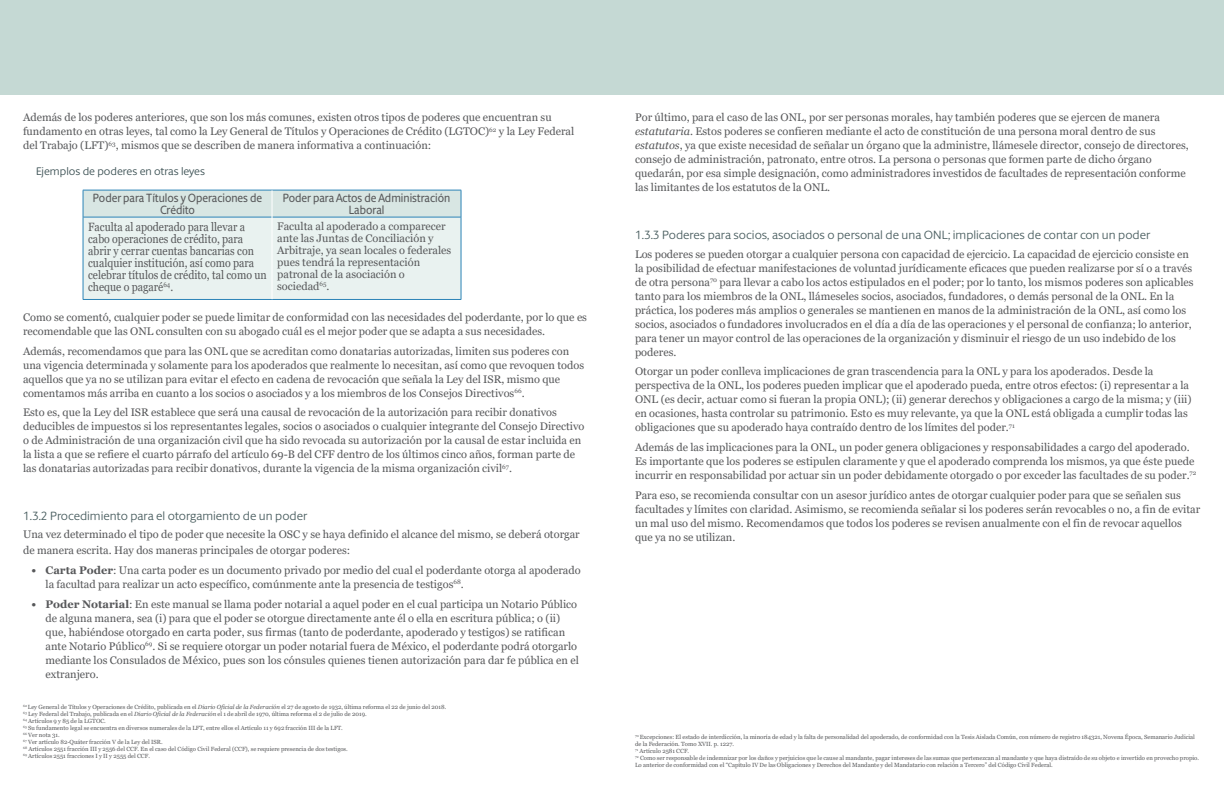
<style>
.page{position:relative;width:1224px;height:792px;background:#fff}
.page>*{position:absolute;margin:0;border:0;box-sizing:border-box;transform-origin:0 0}
.C_PIT_Body_copy{font:12px/12px "Georgia";color:#57585a;scale:.88 1}
.C_PIT_Body_Heading_2{font:12px "Berlingske Sans Round";color:#4b5f61}
.C_PIT_Body_copy-2{font:500 12px/12px "Berlingske Sans Round";color:#57585a;text-align:center;scale:.88 1}
.C_PIT_Body_copy-3{font:11px/14px "Georgia";color:#57585a}
.C_PIT_Body_Heading_1{font:11px "Berlingske Sans Round";color:#3b5053}
.C_PIT_Body_copy-4{font:6px/7px "Georgia";color:#57585a}
.s1{font-weight:700}
.s2{font-style:italic}
</style>
<div class="page">
<hr style="left:83px;top:299px;width:189px;height:1px;background:#2c84b7">
<hr style="left:272px;top:299px;width:189px;height:1px;background:#2c84b7">
<svg style="left:83px;top:190px;width:379px;height:109px"></svg>
<div style="left:0;top:1px;width:1224px;height:94px;background:#c5d9d4"></div>
<p class="C_PIT_Body_copy-3" style="left:23px;top:111px;width:553px">Además de los poderes anteriores, que son los más comunes, existen otros tipos de poderes que encuentran su fundamento en otras leyes, tal como la Ley General de Títulos y Operaciones de Crédito (LGTOC)<sup>62</sup> y la Ley Federal del Trabajo (LFT)<sup>63</sup>, mismos que se describen de manera informativa a continuación:</p>
<p class="C_PIT_Body_Heading_1" style="left:36px;top:164px;width:171px">Ejemplos de poderes en otras leyes</p>
<p class="C_PIT_Body_copy-2" style="left:93px;top:191px;width:194px">Poder para Títulos y Operaciones de<br>Crédito</p>
<p class="C_PIT_Body_copy-2" style="left:283px;top:191px;width:192px">Poder para Actos de Administración<br>Laboral</p>
<p class="C_PIT_Body_copy" style="left:88px;top:221px;width:204px">Faculta al apoderado para llevar a cabo operaciones de crédito, para abrir y cerrar cuentas bancarias con cualquier institución, así como para celebrar títulos de crédito, tal como un cheque o pagaré<sup>64</sup>.</p>
<p class="C_PIT_Body_copy-3" style="left:277px;top:221px;width:176px;line-height:12px">Faculta al apoderado a comparecer ante las Juntas de Conciliación y<br>Arbitraje, ya sean locales o federales pues tendrá la representación patronal de la asociación o sociedad<sup>65</sup>.</p>
<p class="C_PIT_Body_copy-3" style="left:23px;top:310px;width:566px">Como se comentó, cualquier poder se puede limitar de conformidad con las necesidades del poderdante, por lo que es recomendable que las ONL consulten con su abogado cuál es el mejor poder que se adapta a sus necesidades.</p>
<p class="C_PIT_Body_copy-3" style="left:23px;top:344px;width:563px">Además, recomendamos que para las ONL que se acreditan como donatarias autorizadas, limiten sus poderes con una vigencia determinada y solamente para los apoderados que realmente lo necesitan, así como que revoquen todos aquellos que ya no se utilizan para evitar el efecto en cadena de revocación que señala la Ley del ISR, mismo que comentamos más arriba en cuanto a los socios o asociados y a los miembros de los Consejos Directivos<sup>66</sup>.</p>
<p class="C_PIT_Body_copy-3" style="left:23px;top:406px;width:563px">Esto es, que la Ley del ISR establece que será una causal de revocación de la autorización para recibir donativos deducibles de impuestos si los representantes legales, socios o asociados o cualquier integrante del Consejo Directivo o de Administración de una organización civil que ha sido revocada su autorización por la causal de estar incluida en la lista a que se refiere el cuarto párrafo del artículo 69-B del CFF dentro de los últimos cinco años, forman parte de las donatarias autorizadas para recibir donativos, durante la vigencia de la misma organización civil<sup>67</sup>.</p>
<p class="C_PIT_Body_Heading_2" style="left:23px;top:507px;width:286px">1.3.2 Procedimiento para el otorgamiento de un poder</p>
<p class="C_PIT_Body_copy-3" style="left:23px;top:527px;width:558px;line-height:16px">Una vez determinado el tipo de poder que necesite la OSC y se haya definido el alcance del mismo, se deberá otorgar de manera escrita. Hay dos maneras principales de otorgar poderes:</p>
<p class="C_PIT_Body_copy-3" style="left:46px;top:563px;width:537px;text-indent:-14px"><span class="s1">• Carta Poder</span>: Una carta poder es un documento privado por medio del cual el poderdante otorga al apoderado la facultad para realizar un acto específico, comúnmente ante la presencia de testigos<sup>68</sup>.</p>
<p class="C_PIT_Body_copy-3" style="left:46px;top:597px;width:535px;text-indent:-14px"><span class="s1">• Poder Notarial</span>: En este manual se llama poder notarial a aquel poder en el cual participa un Notario Público de alguna manera, sea (i) para que el poder se otorgue directamente ante él o ella en escritura pública; o (ii) que, habiéndose otorgado en carta poder, sus firmas (tanto de poderdante, apoderado y testigos) se ratifican ante Notario Público<sup>69</sup>. Si se requiere otorgar un poder notarial fuera de México, el poderdante podrá otorgarlo mediante los Consulados de México, pues son los cónsules quienes tienen autorización para dar fe pública en el extranjero.</p>
<p class="C_PIT_Body_copy-4" style="left:23px;top:703px;width:425px"><sup>62</sup> Ley General de Títulos y Operaciones de Crédito, publicada en el <span class="s2">Diario Oficial de la Federación</span> el 27 de agosto de 1932, última reforma el 22 de junio del 2018.</p>
<p class="C_PIT_Body_copy-4" style="left:23px;top:710px;width:345px"><sup>63</sup> Ley Federal del Trabajo, publicada en el <span class="s2">Diario Oficial de la Federación</span> el 1 de abril de 1970, última reforma el 2 de julio de 2019.</p>
<p class="C_PIT_Body_copy-4" style="left:23px;top:717px;width:84px"><sup>64</sup> Artículos 9 y 85 de la LGTOC.</p>
<p class="C_PIT_Body_copy-4" style="left:23px;top:724px;width:321px"><sup>65</sup> Su fundamento legal se encuentra en diversos numerales de la LFT, entre ellos el Artículo 11 y 692 fracción III de la LFT.</p>
<p class="C_PIT_Body_copy-4" style="left:23px;top:731px;width:38px"><sup>66</sup> Ver nota 31.</p>
<p class="C_PIT_Body_copy-4" style="left:23px;top:738px;width:141px"><sup>67</sup> Ver artículo 82-Quáter fracción V de la Ley del ISR.</p>
<p class="C_PIT_Body_copy-4" style="left:23px;top:745px;width:326px"><sup>68</sup> Artículos 2551 fracción III y 2556 del CCF. En el caso del Código Civil Federal (CCF), se requiere presencia de dos testigos.</p>
<p class="C_PIT_Body_copy-4" style="left:23px;top:752px;width:128px"><sup>69</sup> Artículos 2551 fracciones I y II y 2555 del CCF.</p>
<p class="C_PIT_Body_copy-3" style="left:635px;top:111px;width:555px">Por último, para el caso de las ONL, por ser personas morales, hay también poderes que se ejercen de manera <span class="s2">estatutaria</span>. Estos poderes se confieren mediante el acto de constitución de una persona moral dentro de sus <span class="s2">estatutos</span>, ya que existe necesidad de señalar un órgano que la administre, llámesele director, consejo de directores, consejo de administración, patronato, entre otros. La persona o personas que formen parte de dicho órgano quedarán, por esa simple designación, como administradores investidos de facultades de representación conforme las limitantes de los estatutos de la ONL.</p>
<p class="C_PIT_Body_Heading_2" style="left:635px;top:226px;width:517px">1.3.3 Poderes para socios, asociados o personal de una ONL; implicaciones de contar con un poder</p>
<p class="C_PIT_Body_copy-3" style="left:635px;top:247px;width:560px">Los poderes se pueden otorgar a cualquier persona con capacidad de ejercicio. La capacidad de ejercicio consiste en la posibilidad de efectuar manifestaciones de voluntad jurídicamente eficaces que pueden realizarse por sí o a través de otra persona<sup>70</sup> para llevar a cabo los actos estipulados en el poder; por lo tanto, los mismos poderes son aplicables tanto para los miembros de la ONL, llámeseles socios, asociados, fundadores, o demás personal de la ONL. En la práctica, los poderes más amplios o generales se mantienen en manos de la administración de la ONL, así como los socios, asociados o fundadores involucrados en el día a día de las operaciones y el personal de confianza; lo anterior, para tener un mayor control de las operaciones de la organización y disminuir el riesgo de un uso indebido de los poderes.</p>
<p class="C_PIT_Body_copy-3" style="left:635px;top:365px;width:558px">Otorgar un poder conlleva implicaciones de gran trascendencia para la ONL y para los apoderados. Desde la perspectiva de la ONL, los poderes pueden implicar que el apoderado pueda, entre otros efectos: (i) representar a la ONL (es decir, actuar como si fueran la propia ONL); (ii) generar derechos y obligaciones a cargo de la misma; y (iii) en ocasiones, hasta controlar su patrimonio. Esto es muy relevante, ya que la ONL está obligada a cumplir todas las obligaciones que su apoderado haya contraído dentro de los límites del poder.<sup>71</sup></p>
<p class="C_PIT_Body_copy-3" style="left:635px;top:440px;width:563px">Además de las implicaciones para la ONL, un poder genera obligaciones y responsabilidades a cargo del apoderado.<br>Es importante que los poderes se estipulen claramente y que el apoderado comprenda los mismos, ya que éste puede incurrir en responsabilidad por actuar sin un poder debidamente otorgado o por exceder las facultades de su poder.<sup>72</sup></p>
<p class="C_PIT_Body_copy-3" style="left:635px;top:488px;width:567px">Para eso, se recomienda consultar con un asesor jurídico antes de otorgar cualquier poder para que se señalen sus facultades y límites con claridad. Asimismo, se recomienda señalar si los poderes serán revocables o no, a fin de evitar un mal uso del mismo. Recomendamos que todos los poderes se revisen anualmente con el fin de revocar aquellos que ya no se utilizan.</p>
<p class="C_PIT_Body_copy-4" style="left:635px;top:733px;width:561px"><sup>70</sup> Excepciones: El estado de interdicción, la minoría de edad y la falta de personalidad del apoderado, de conformidad con la Tesis Aislada Común, con número de registro 184321, Novena Época, Semanario Judicial de la Federación. Tomo XVII. p. 1227.</p>
<p class="C_PIT_Body_copy-4" style="left:635px;top:747px;width:56px"><sup>71</sup> Artículo 2581 CCF.</p>
<p class="C_PIT_Body_copy-4" style="left:635px;top:754px;width:566px"><sup>72</sup> Como ser responsable de indemnizar por los daños y perjuicios que le cause al mandante, pagar intereses de las sumas que pertenezcan al mandante y que haya distraído de su objeto e invertido en provecho propio.<br>Lo anterior de conformidad con el “Capítulo IV De las Obligaciones y Derechos del Mandante y del Mandatario con relación a Tercero” del Código Civil Federal.</p>
</div>
